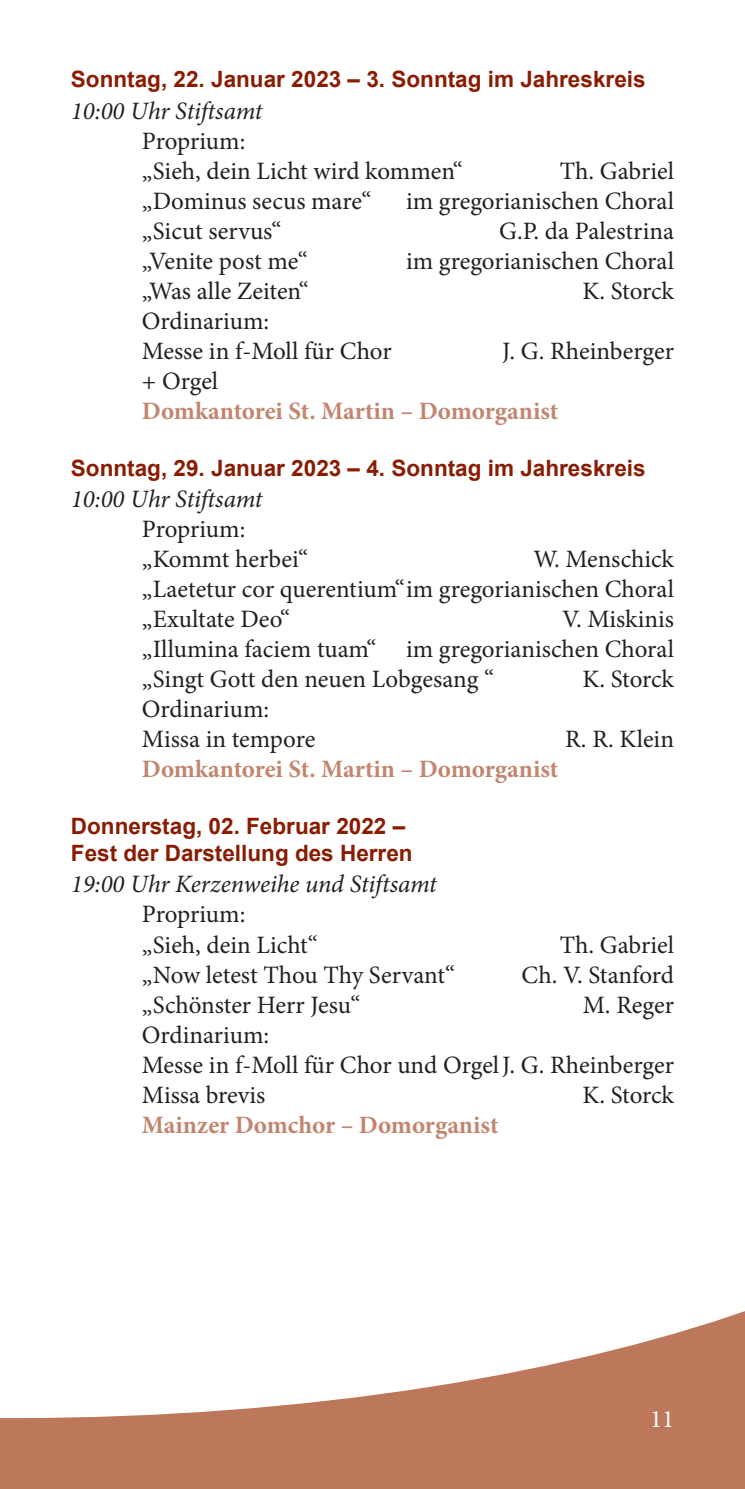
<style>
.page{position:relative;width:745px;height:1489px;background:#fff}
.page>*{position:absolute;margin:0;border:0;box-sizing:border-box;transform-origin:0 0}
.t1{font:25px/30px "Minion Pro";color:#231f20}
.t2{font:700 25px "Minion Pro";letter-spacing:-.005em;color:#c28570}
.t3{font:italic 25px "Minion Pro";letter-spacing:-.005em;color:#231f20}
.t4{font:25px "Minion Pro";color:#fff}
.t5{font:700 22.5px/27px "Arial";color:#891c02}
</style>
<div class="page">
<div style="left:0;top:1240px;width:744px;height:248px;background:#bd775b"></div>
<svg style="left:0;top:1240px;width:744px;height:177px;fill:#fff"></svg>
<p class="t5" style="left:71px;top:66px;width:575px">Sonntag, 22. Januar 2023 – 3. Sonntag im Jahreskreis</p>
<p class="t3" style="left:71px;top:93px;width:193px">10:00 Uhr Stiftsamt</p>
<p class="t1" style="left:142px;top:126px;width:322px">Proprium:<br>„Sieh, dein Licht wird kommen“</p>
<p class="t1" style="left:559px;top:156px;width:116px">Th. Gabriel</p>
<p class="t1" style="left:142px;top:186px;width:231px">„Dominus secus mare“</p>
<p class="t1" style="left:406px;top:186px;width:269px">im gregorianischen Choral</p>
<p class="t1" style="left:142px;top:216px;width:141px">„Sicut servus“</p>
<p class="t1" style="left:499px;top:216px;width:176px">G.P. da Palestrina</p>
<p class="t1" style="left:142px;top:246px;width:167px">„Venite post me“</p>
<p class="t1" style="left:406px;top:246px;width:269px">im gregorianischen Choral</p>
<p class="t1" style="left:142px;top:276px;width:168px">„Was alle Zeiten“</p>
<p class="t1" style="left:582px;top:276px;width:93px">K. Storck</p>
<p class="t1" style="left:142px;top:306px;width:251px">Ordinarium:<br>Messe in f-Moll für Chor</p>
<p class="t1" style="left:502px;top:336px;width:173px">J. G. Rheinberger</p>
<p class="t1" style="left:142px;top:366px;width:78px">+ Orgel</p>
<p class="t2" style="left:142px;top:393px;width:417px">Domkantorei St. Martin – Domorganist</p>
<p class="t5" style="left:71px;top:454px;width:575px">Sonntag, 29. Januar 2023 – 4. Sonntag im Jahreskreis</p>
<p class="t3" style="left:71px;top:482px;width:193px">10:00 Uhr Stiftsamt</p>
<p class="t1" style="left:142px;top:514px;width:167px">Proprium: „Kommt herbei“</p>
<p class="t1" style="left:142px;top:544px;width:533px;text-align:justify;text-indent:391px">W. Menschick „Laetetur cor querentium“im gregorianischen Choral „Exultate Deo“</p>
<p class="t1" style="left:142px;top:604px;width:533px;text-align:justify;text-indent:420px">V. Miskinis „Illumina faciem tuam“ im gregorianischen Choral „Singt Gott den neuen Lobgesang “</p>
<p class="t1" style="left:582px;top:664px;width:93px">K. Storck</p>
<p class="t1" style="left:142px;top:694px;width:175px">Ordinarium:<br>Missa in tempore</p>
<p class="t1" style="left:564px;top:724px;width:110px">R. R. Klein</p>
<p class="t2" style="left:142px;top:751px;width:417px">Domkantorei St. Martin – Domorganist</p>
<p class="t5" style="left:71px;top:813px;width:343px">Donnerstag, 02. Februar 2022 –<br>Fest der Darstellung des Herren</p>
<p class="t3" style="left:71px;top:867px;width:367px">19:00 Uhr Kerzenweihe und Stiftsamt</p>
<p class="t1" style="left:142px;top:899px;width:177px">Proprium:<br>„Sieh, dein Licht“</p>
<p class="t1" style="left:559px;top:929px;width:116px">Th. Gabriel</p>
<p class="t1" style="left:142px;top:959px;width:314px">„Now letest Thou Thy Servant“</p>
<p class="t1" style="left:521px;top:959px;width:154px">Ch. V. Stanford</p>
<p class="t1" style="left:142px;top:989px;width:220px">„Schönster Herr Jesu“</p>
<p class="t1" style="left:582px;top:989px;width:93px">M. Reger</p>
<p class="t1" style="left:142px;top:1019px;width:533px">Ordinarium:<br>Messe in f-Moll für Chor und OrgelJ. G. Rheinberger<br>Missa brevis</p>
<p class="t1" style="left:582px;top:1079px;width:93px">K. Storck</p>
<p class="t2" style="left:142px;top:1106px;width:358px">Mainzer Domchor – Domorganist</p>
<p class="t4" style="left:649px;top:1402px;width:26px">11</p>
</div>
